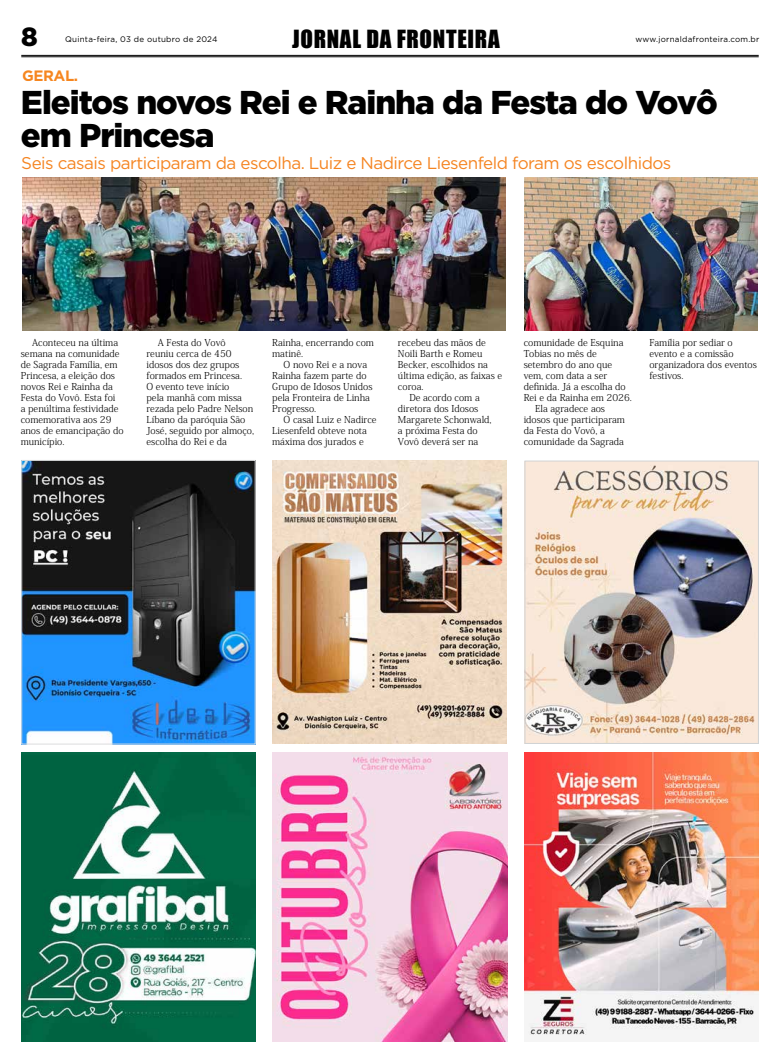
<style>
.page{position:relative;width:780px;height:1063px;background:#fff}
.page>*{position:absolute;margin:0;border:0;box-sizing:border-box;transform-origin:0 0}
.t1{font:900 33px/33px "Gotham";letter-spacing:-.03em;color:#000}
.t2{font:900 26.3px "Gotham";color:#000}
.t3{font:23px "Impact";letter-spacing:.03em;color:#000}
.t4{font:17px "Gotham";letter-spacing:-.03em;color:#f58522}
.t5{font:700 15px "Gotham";letter-spacing:-.03em;color:#f6861f}
.t6{font:300 9.5px/11px "Koz Min Pro";color:#000}
.t7{font:8px "Gotham";letter-spacing:.03em;color:#000}
</style>
<div class="page">
<hr style="left:21px;top:55px;width:737px;height:1px;background:#000">
<hr style="left:21px;top:56px;width:737px;height:1px;background:#000">
<img style="left:23px;top:462px;width:231px;height:281px">
<div style="left:21px;top:460px;width:235px;height:285px;border:1px solid #dcddde"></div>
<img style="left:21px;top:753px;width:235px;height:289px">
<img style="left:273px;top:753px;width:234px;height:289px">
<img style="left:524px;top:753px;width:234px;height:282px">
<img style="left:526px;top:463px;width:230px;height:279px">
<div style="left:524px;top:461px;width:234px;height:283px;border:1px solid #d1d3d4"></div>
<img style="left:273px;top:461px;width:233px;height:283px">
<img style="left:524px;top:177px;width:233px;height:153px">
<img style="left:22px;top:177px;width:483px;height:153px">
<h2 class="t2" style="left:21px;top:21px;width:18px">8</h2>
<p class="t7" style="left:65px;top:34px;width:154px">Quinta-feira, 03 de outubro de 2024</p>
<p class="t7" style="left:635px;top:34px;width:125px">www.jornaldafronteira.com.br</p>
<h3 class="t3" style="left:292px;top:21px;width:209px">JORNAL DA FRONTEIRA</h3>
<h3 class="t5" style="left:22px;top:66px;width:57px">GERAL.</h3>
<h1 class="t1" style="left:21px;top:85px;width:698px">Eleitos novos Rei e Rainha da Festa do Vovô em Princesa</h1>
<h3 class="t4" style="left:21px;top:152px;width:651px">Seis casais participaram da escolha. Luiz e Nadirce Liesenfeld foram os escolhidos</h3>
<p class="t6" style="left:21px;top:337px;width:104px;text-indent:11px">Aconteceu na última semana na comunidade de Sagrada Família, em<br>Princesa, a eleição dos novos Rei e Rainha da<br>Festa do Vovô. Esta foi<br>a penúltima festividade comemorativa aos 29 anos de emancipação do município.</p>
<p class="t6" style="left:146px;top:337px;width:109px;text-indent:11px">A Festa do Vovô reuniu cerca de 450 idosos dos dez grupos formados em Princesa.<br>O evento teve início<br>pela manhã com missa rezada pelo Padre Nelson<br>Líbano da paróquia São<br>José, seguido por almoço, escolha do Rei e da</p>
<p class="t6" style="left:272px;top:337px;width:103px">Rainha, encerrando com matinê.</p>
<p class="t6" style="left:272px;top:359px;width:102px;text-indent:11px">O novo Rei e a nova<br>Rainha fazem parte do<br>Grupo de Idosos Unidos pela Fronteira de Linha<br>Progresso.</p>
<p class="t6" style="left:272px;top:414px;width:106px;text-indent:11px">O casal Luiz e Nadirce<br>Liesenfeld obteve nota máxima dos jurados e</p>
<p class="t6" style="left:398px;top:337px;width:89px">recebeu das mãos de</p>
<p class="t6" style="left:398px;top:348px;width:86px">Noili Barth e Romeu</p>
<p class="t6" style="left:398px;top:359px;width:91px">Becker, escolhidos na</p>
<p class="t6" style="left:398px;top:370px;width:106px">última edição, as faixas e</p>
<p class="t6" style="left:398px;top:381px;width:27px">coroa.</p>
<p class="t6" style="left:409px;top:392px;width:72px">De acordo com a</p>
<p class="t6" style="left:398px;top:403px;width:82px">diretora dos Idosos</p>
<p class="t6" style="left:398px;top:414px;width:95px">Margarete Schonwald,</p>
<p class="t6" style="left:398px;top:425px;width:81px">a próxima Festa do</p>
<p class="t6" style="left:398px;top:436px;width:82px">Vovô deverá ser na</p>
<p class="t6" style="left:523px;top:337px;width:101px">comunidade de Esquina</p>
<p class="t6" style="left:523px;top:348px;width:75px">Tobias no mês de</p>
<p class="t6" style="left:523px;top:359px;width:90px">setembro do ano que</p>
<p class="t6" style="left:523px;top:370px;width:85px">vem, com data a ser</p>
<p class="t6" style="left:523px;top:381px;width:103px">definida. Já a escolha do</p>
<p class="t6" style="left:523px;top:392px;width:110px">Rei e da Rainha em 2026.</p>
<p class="t6" style="left:535px;top:403px;width:72px">Ela agradece aos</p>
<p class="t6" style="left:523px;top:414px;width:103px">idosos que participaram</p>
<p class="t6" style="left:523px;top:425px;width:83px">da Festa do Vovô, a</p>
<p class="t6" style="left:523px;top:436px;width:102px">comunidade da Sagrada</p>
<p class="t6" style="left:649px;top:337px;width:109px">Família por sediar o evento e a comissão organizadora dos eventos festivos.</p>
</div>
